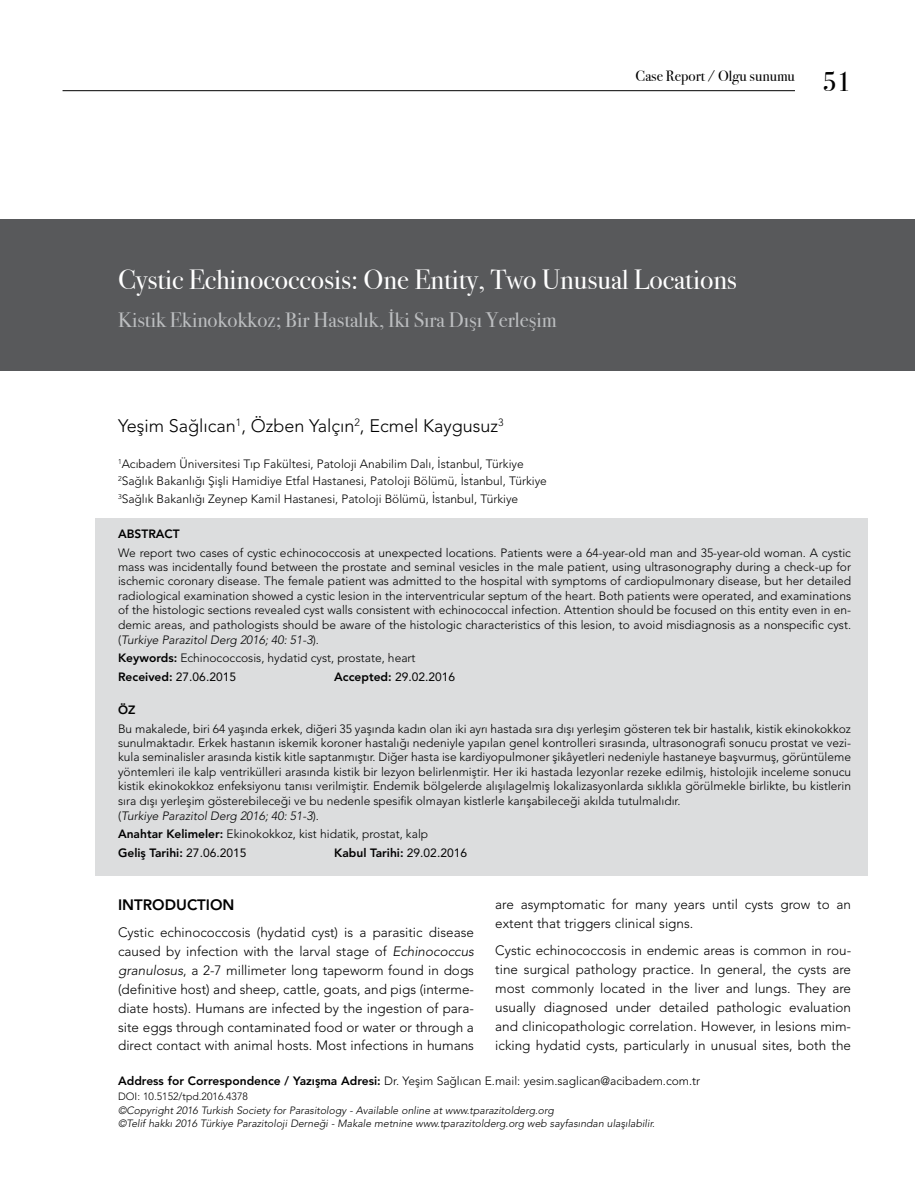
<style>
.page{position:relative;width:915px;height:1191px;background:#fff}
.page>*{position:absolute;margin:0;border:0;box-sizing:border-box;transform-origin:0 0}
.t1{font:27.75px "Bodoni Svty Two ITCTT Book";color:#fff}
.t2{font:27px "Bodoni Svty Two ITCTT Book";color:#000}
.t3{font:21px "Bodoni Svty Two ITCTT Book";color:#bcbec0}
.t4{font:300 18px "Avenir LT Std";color:#000}
.t5{font:15px "Bodoni Svty Two ITCTT Book";color:#000}
.t6{font:800 15px "Avenir LT Std";color:#000}
.t7{font:300 13.5px/18.9px "Avenir LT Std";color:#000;text-align:justify}
.t8{font:300 12px/14.5px "Avenir LT Std";color:#000}
.t9{font:800 12px "Avenir LT Std";color:#000}
.t10{font:12px "Avenir LT Std";color:#000}
.t11{font:italic 300 10.5px/13.5px "Avenir LT Std";color:#000}
.t12{font:300 10.5px "Avenir LT Std";color:#000}
.s1{font-style:italic}
.s2{font-weight:800}
.s3{font-weight:400}
</style>
<div class="page">
<div style="left:0;top:219px;width:914px;height:152px;background:#58595b"></div>
<div style="left:96px;top:518px;width:771px;height:358px;background:#dcddde"></div>
<hr style="left:62px;top:90px;width:732px;height:1px;background:#000">
<p class="t5" style="left:635px;top:64px;width:161px">Case Report / Olgu sunumu</p>
<h2 class="t2" style="left:822px;top:59px;width:30px">51</h2>
<h1 class="t1" style="left:118px;top:256px;width:620px">Cystic Echinococcosis: One Entity, Two Unusual Locations</h1>
<h3 class="t3" style="left:118px;top:303px;width:439px">Kistik Ekinokokkoz; Bir Hastalık, İki Sıra Dışı Yerleşim</h3>
<h3 class="t4" style="left:118px;top:414px;width:387px">Yeşim Sağlıcan<sup>1</sup>, Özben Yalçın<sup>2</sup>, Ecmel Kaygusuz<sup>3</sup></h3>
<p class="t8" style="left:118px;top:455px;width:430px;line-height:17.1px"><sup>1</sup>Acıbadem Üniversitesi Tıp Fakültesi, Patoloji Anabilim Dalı, İstanbul, Türkiye<br><sup>2</sup>Sağlık Bakanlığı Şişli Hamidiye Etfal Hastanesi, Patoloji Bölümü, İstanbul, Türkiye<br><sup>3</sup>Sağlık Bakanlığı Zeynep Kamil Hastanesi, Patoloji Bölümü, İstanbul, Türkiye</p>
<p class="t9" style="left:118px;top:526px;width:63px">ABSTRACT</p>
<p class="t8" style="left:118px;top:545px;width:734px;text-align:justify">We report two cases of cystic echinococcosis at unexpected locations. Patients were a 64-year-old man and 35-year-old woman. A cystic mass was incidentally found between the prostate and seminal vesicles in the male patient, using ultrasonography during a check-up for ischemic coronary disease. The female patient was admitted to the hospital with symptoms of cardiopulmonary disease, but her detailed radiological examination showed a cystic lesion in the interventricular septum of the heart. Both patients were operated, and examinations of the histologic sections revealed cyst walls consistent with echinococcal infection. Attention should be focused on this entity even in en&shy;demic areas, and pathologists should be aware of the histologic characteristics of this lesion, to avoid misdiagnosis as a nonspecific cyst. (<span class="s1">Turkiye Parazitol Derg 2016; 40: 51-3</span>).</p>
<p class="t8" style="left:118px;top:649px;width:299px;line-height:18.6px"><span class="s2">Keywords:</span> Echinococcosis, hydatid cyst, prostate, heart<br><span class="s2">Received:</span> <span class="s3">27.06.2015</span></p>
<p class="t10" style="left:334px;top:669px;width:122px"><span class="s2">Accepted:</span> 29.02.2016</p>
<p class="t9" style="left:118px;top:702px;width:19px">ÖZ</p>
<p class="t8" style="left:118px;top:721px;width:734px">Bu makalede, biri 64 yaşında erkek, diğeri 35 yaşında kadın olan iki ayrı hastada sıra dışı yerleşim gösteren tek bir hastalık, kistik ekinokokkoz sunulmaktadır. Erkek hastanın iskemik koroner hastalığı nedeniyle yapılan genel kontrolleri sırasında, ultrasonografi sonucu prostat ve vezi&shy;kula seminalisler arasında kistik kitle saptanmıştır. Diğer hasta ise kardiyopulmoner şikâyetleri nedeniyle hastaneye başvurmuş, görüntüleme yöntemleri ile kalp ventrikülleri arasında kistik bir lezyon belirlenmiştir. Her iki hastada lezyonlar rezeke edilmiş, histolojik inceleme sonucu kistik ekinokokkoz enfeksiyonu tanısı verilmiştir. Endemik bölgelerde alışılagelmiş lokalizasyonlarda sıklıkla görülmekle birlikte, bu kistlerin sıra dışı yerleşim gösterebileceği ve bu nedenle spesifik olmayan kistlerle karışabileceği akılda tutulmalıdır.<br>(<span class="s1">Turkiye Parazitol Derg 2016; 40: 51-3</span>).</p>
<p class="t8" style="left:118px;top:825px;width:311px;line-height:18.6px"><span class="s2">Anahtar Kelimeler:</span> Ekinokokkoz, kist hidatik, prostat, kalp<br><span class="s2">Geliş Tarihi:</span> <span class="s3">27.06.2015</span></p>
<p class="t9" style="left:334px;top:845px;width:134px">Kabul Tarihi: <span class="s3">29.02.2016</span></p>
<p class="t6" style="left:118px;top:895px;width:118px">INTRODUCTION</p>
<p class="t7" style="left:118px;top:923px;width:357px">Cystic echinococcosis (hydatid cyst) is a parasitic disease caused by infection with the larval stage of <span class="s1">Echinococcus granulosus</span>, a 2-7 millimeter long tapeworm found in dogs (definitive host) and sheep, cattle, goats, and pigs (interme&shy;diate hosts). Humans are infected by the ingestion of para&shy;site eggs through contaminated food or water or through a direct contact with animal hosts. Most infections in humans</p>
<p class="t7" style="left:495px;top:894px;width:357px">are asymptomatic for many years until cysts grow to an extent that triggers clinical signs.</p>
<p class="t7" style="left:495px;top:941px;width:357px">Cystic echinococcosis in endemic areas is common in rou&shy;tine surgical pathology practice. In general, the cysts are most commonly located in the liver and lungs. They are usually diagnosed under detailed pathologic evaluation and clinicopathologic correlation. However, in lesions mim&shy;icking hydatid cysts, particularly in unusual sites, both the</p>
<p class="t8" style="left:118px;top:1073px;width:583px"><span class="s2">Address for Correspondence / Yazışma Adresi:</span> Dr. Yeşim Sağlıcan E.mail: yesim.saglican@acibadem.com.tr</p>
<p class="t12" style="left:118px;top:1090px;width:131px">DOI: 10.5152/tpd.2016.4378</p>
<p class="t11" style="left:118px;top:1103px;width:538px">©Copyright 2016 Turkish Society for Parasitology - Available online at www.tparazitolderg.org<br>©Telif hakkı 2016 Türkiye Parazitoloji Derneği - Makale metnine www.tparazitolderg.org web sayfasından ulaşılabilir.</p>
</div>
